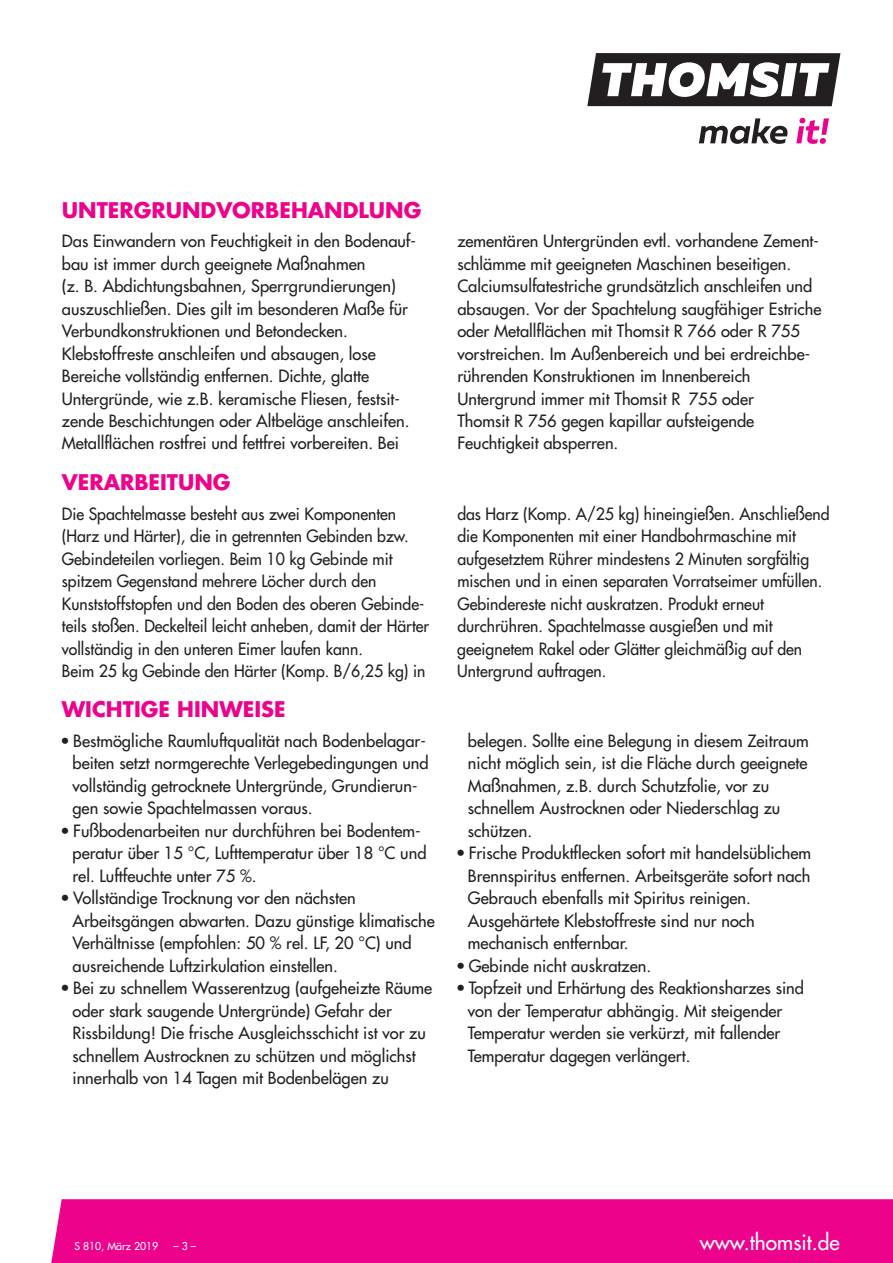
<style>
.page{position:relative;width:893px;height:1263px;background:#fff}
.page>*{position:absolute;margin:0;border:0;box-sizing:border-box;transform-origin:0 0}
.t1{font:700 21px "Futura";color:#ed028c}
.t2{font:21px "Futura";color:#fff}
.t3{font:16.5px/22.5px "Futura";color:#231f20}
.t4{font:16.5px/22.5px "Futura";color:#231f20;scale:.96 1}
.t5{font:10.5px "Futura";color:#fff}
.s1{font-stretch:condensed}
</style>
<div class="page">
<svg style="left:587px;top:53px;width:253px;height:53px"></svg>
<svg style="left:699px;top:118px;width:89px;height:26px"></svg>
<svg style="left:796px;top:118px;width:33px;height:26px"></svg>
<div style="left:51px;top:1199px;width:842px;height:64px;background:#ed028c"></div>
<p class="t1" style="left:62px;top:200px;width:361px">UNTERGRUNDVORBEHANDLUNG</p>
<p class="t3" style="left:62px;top:231px;width:356px">Das Einwandern von Feuchtigkeit in den Bodenauf&shy;bau ist immer durch geeignete Maßnahmen<br>(z. B. Abdichtungsbahnen, Sperrgrundierungen) auszuschließen. Dies gilt im besonderen Maße für Verbundkonstruktionen und Betondecken.<br>Klebstoffreste anschleifen und absaugen, lose Bereiche vollständig entfernen. Dichte, glatte Untergründe, wie z.B. keramische Fliesen, festsit&shy;zende Beschichtungen oder Altbeläge anschleifen.<br>Metallflächen rostfrei und fettfrei vorbereiten. Bei</p>
<p class="t3" style="left:457px;top:231px;width:366px">zementären Untergründen evtl. vorhandene Zement&shy;schlämme mit geeigneten Maschinen beseitigen.<br>Calciumsulfatestriche grundsätzlich anschleifen und absaugen. Vor der Spachtelung saugfähiger Estriche oder Metallflächen mit Thomsit R 766 oder R 755 vorstreichen. Im Außenbereich und bei erdreichbe&shy;rührenden Konstruktionen im Innenbereich Untergrund immer mit Thomsit R 755 oder<br>Thomsit R 756 gegen kapillar aufsteigende Feuchtigkeit absperren.</p>
<p class="t1" style="left:62px;top:473px;width:170px">VERARBEITUNG</p>
<p class="t4" style="left:62px;top:504px;width:384px">Die Spachtelmasse besteht aus zwei Komponenten (Harz und Härter), die in getrennten Gebinden bzw.<br>Gebindeteilen vorliegen. Beim 10 kg Gebinde mit spitzem Gegenstand mehrere Löcher durch den Kunststoffstopfen und den Boden des oberen Gebinde&shy;teils stoßen. Deckelteil leicht anheben, damit der Härter vollständig in den unteren Eimer laufen kann.<br>Beim 25 kg Gebinde den Härter (Komp. B/6,25 kg) in</p>
<p class="t4" style="left:457px;top:504px;width:389px">das Harz (Komp. A/25 kg) hineingießen. Anschließend die Komponenten mit einer Handbohrmaschine mit aufgesetztem Rührer mindestens 2 Minuten sorgfältig mischen und in einen separaten Vorratseimer umfüllen.<br>Gebindereste nicht auskratzen. Produkt erneut durchrühren. Spachtelmasse ausgießen und mit geeignetem Rakel oder Glätter gleichmäßig auf den Untergrund auftragen.</p>
<p class="t1" style="left:62px;top:700px;width:225px">WICHTIGE HINWEISE</p>
<p class="t3" style="left:72px;top:731px;width:358px;text-indent:-11px"><span class="s1">•</span> Bestmögliche Raumluftqualität nach Bodenbelagar&shy;beiten setzt normgerechte Verlegebedingungen und vollständig getrocknete Untergründe, Grundierun&shy;gen sowie Spachtelmassen voraus.</p>
<p class="t3" style="left:72px;top:821px;width:356px;text-indent:-11px"><span class="s1">•</span> Fußbodenarbeiten nur durchführen bei Bodentem&shy;peratur über 15 °C, Lufttemperatur über 18 °C und rel. Luftfeuchte unter 75 %.</p>
<p class="t3" style="left:72px;top:888px;width:364px;text-indent:-11px"><span class="s1">•</span> Vollständige Trocknung vor den nächsten Arbeitsgängen abwarten. Dazu günstige klimatische Verhältnisse (empfohlen: 50 % rel. LF, 20 °C) und ausreichende Luftzirkulation einstellen.</p>
<p class="t3" style="left:72px;top:978px;width:361px;text-indent:-11px"><span class="s1">•</span> Bei zu schnellem Wasserentzug (aufgeheizte Räume oder stark saugende Untergründe) Gefahr der Rissbildung! Die frische Ausgleichsschicht ist vor zu schnellem Austrocknen zu schützen und möglichst innerhalb von 14 Tagen mit Bodenbelägen zu</p>
<p class="t3" style="left:468px;top:731px;width:342px">belegen. Sollte eine Belegung in diesem Zeitraum nicht möglich sein, ist die Fläche durch geeignete Maßnahmen, z.B. durch Schutzfolie, vor zu schnellem Austrocknen oder Niederschlag zu schützen.</p>
<p class="t3" style="left:468px;top:843px;width:345px;text-indent:-11px"><span class="s1">•</span> Frische Produktflecken sofort mit handelsüblichem Brennspiritus entfernen. Arbeitsgeräte sofort nach Gebrauch ebenfalls mit Spiritus reinigen.<br>Ausgehärtete Klebstoffreste sind nur noch mechanisch entfernbar.</p>
<p class="t3" style="left:457px;top:955px;width:195px"><span class="s1">•</span> Gebinde nicht auskratzen.</p>
<p class="t3" style="left:468px;top:978px;width:338px;text-indent:-11px"><span class="s1">•</span> Topfzeit und Erhärtung des Reaktionsharzes sind von der Temperatur abhängig. Mit steigender Temperatur werden sie verkürzt, mit fallender Temperatur dagegen verlängert.</p>
<p class="t5" style="left:74px;top:1241px;width:85px">S 810, März 2019</p>
<p class="t5" style="left:173px;top:1241px;width:24px">–3–</p>
<p class="t2" style="left:700px;top:1232px;width:141px">www.thomsit.de</p>
</div>
